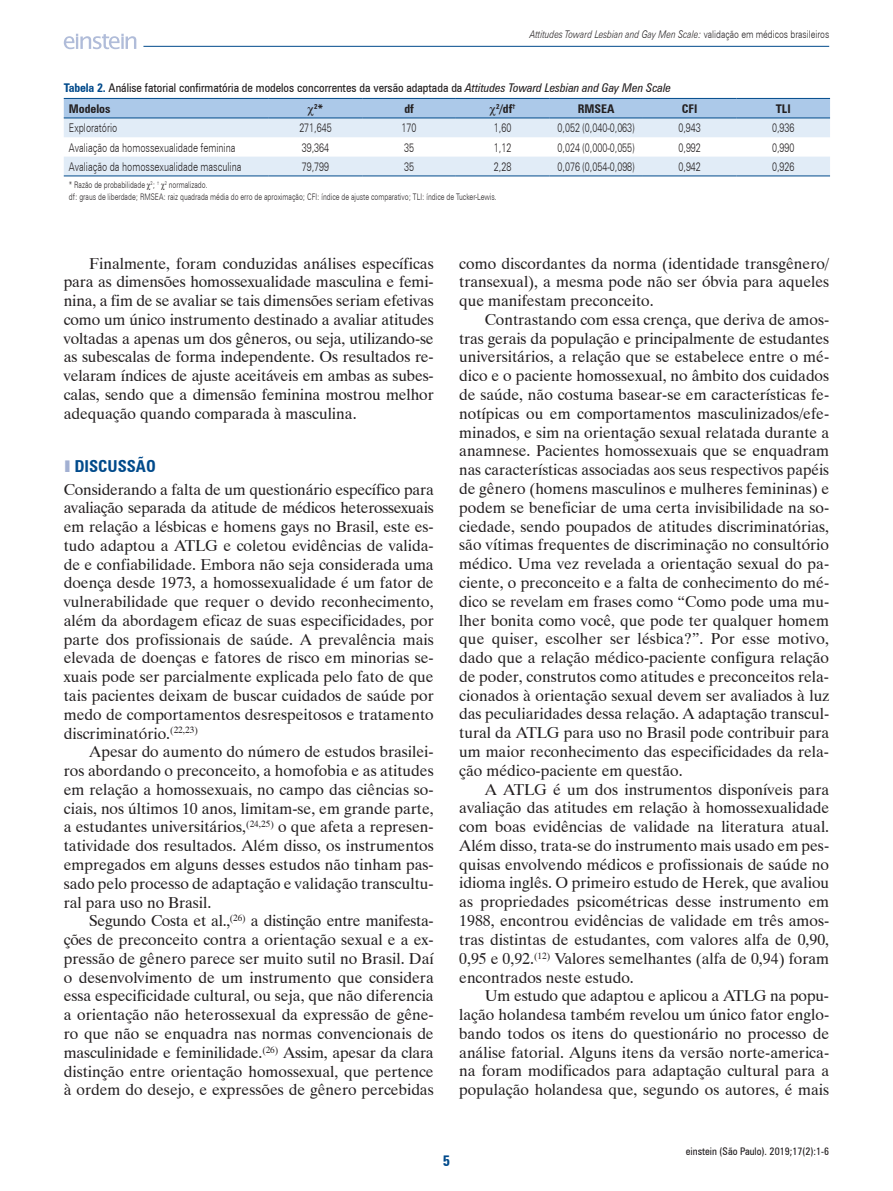
<style>
.page{position:relative;width:893px;height:1191px;background:#fff}
.page>*{position:absolute;margin:0;border:0;box-sizing:border-box;transform-origin:0 0}
.t1{font:700 condensed 16.5px "Zurich BT";color:#004a8b}
.t2{font:15.75px/18.8px "Dutch 801 BT";color:#231f20;text-align:justify}
.t3{font:700 condensed 15px "Zurich BT";color:#004a8b}
.t4{font:300 12px "Zurich BT";color:#231f20;scale:.75 1}
.t5{font:condensed 12px/20.5px "Zurich BT";color:#231f20}
.t6{font:700 condensed 12px "Zurich BT";color:#231f20}
.t7{font:italic 300 10.5px "Zurich BT";color:#231f20;scale:.8 1}
.t8{font:condensed 10.5px "Zurich BT";color:#231f20}
.t9{font:300 9px/12px "Zurich BT";color:#231f20;scale:.75 1}
.t10{font:700 condensed 7.05px "Zurich BT";color:#231f20}
.s1{font-style:normal}
.s2{font-weight:700;color:#004a8b}
.s3{font-style:italic}
.s4{font-weight:700}
.s5{font-size:12px}
.s6{color:#a2b0d2}
</style>
<div class="page">
<svg style="left:64px;top:34px;width:72px;height:15px"></svg>
<hr style="left:143px;top:46px;width:686px;height:1px;background:#004a8b">
<svg style="left:64px;top:119px;width:766px;height:57px;fill:#e1ecf7"></svg>
<hr style="left:64px;top:118px;width:205px;height:1px;background:#004a8b">
<hr style="left:269px;top:118px;width:93px;height:1px;background:#004a8b">
<hr style="left:362px;top:118px;width:94px;height:1px;background:#004a8b">
<hr style="left:456px;top:118px;width:93px;height:1px;background:#004a8b">
<hr style="left:549px;top:118px;width:94px;height:1px;background:#004a8b">
<hr style="left:643px;top:118px;width:93px;height:1px;background:#004a8b">
<hr style="left:736px;top:118px;width:94px;height:1px;background:#004a8b">
<hr style="left:64px;top:176px;width:205px;height:1px;background:#004a8b">
<hr style="left:269px;top:176px;width:93px;height:1px;background:#004a8b">
<hr style="left:362px;top:176px;width:94px;height:1px;background:#004a8b">
<hr style="left:456px;top:176px;width:93px;height:1px;background:#004a8b">
<hr style="left:549px;top:176px;width:94px;height:1px;background:#004a8b">
<hr style="left:643px;top:176px;width:93px;height:1px;background:#004a8b">
<hr style="left:736px;top:176px;width:94px;height:1px;background:#004a8b">
<svg style="left:64px;top:98px;width:766px;height:20px;background:#9fbfe1"></svg>
<p class="t7" style="left:530px;top:28px;width:376px">Attitudes Toward Lesbian and Gay Men Scale: <span class="s1">validação em médicos brasileiros</span></p>
<p class="t5" style="left:69px;top:77px;width:604px;text-indent:-5px"><span class="s2">Tabela 2.</span> Análise fatorial confirmatória de modelos concorrentes da versão adaptada da <span class="s3">Attitudes Toward Lesbian and Gay Men Scale<br></span><span class="s4">Modelos</span></p>
<p class="t10" style="left:314px;top:102px;width:11px">2<span class="s5">*</span></p>
<p class="t6" style="left:404px;top:101px;width:11px">df</p>
<p class="t6" style="left:496px;top:101px;width:21px"><sup>2</sup>/df<sup>†</sup></p>
<p class="t6" style="left:578px;top:101px;width:38px">RMSEA</p>
<p class="t6" style="left:682px;top:101px;width:17px">CFI</p>
<p class="t6" style="left:776px;top:101px;width:16px">TLI</p>
<p class="t4" style="left:69px;top:121px;width:66px">Exploratório</p>
<p class="t4" style="left:299px;top:121px;width:45px">271,645</p>
<p class="t4" style="left:402px;top:121px;width:21px">170</p>
<p class="t4" style="left:494px;top:121px;width:25px">1,60</p>
<p class="t4" style="left:558px;top:121px;width:104px">0,052 (0,040-0,063)</p>
<p class="t4" style="left:678px;top:121px;width:31px">0,943</p>
<p class="t4" style="left:772px;top:121px;width:31px">0,936</p>
<p class="t4" style="left:69px;top:140px;width:224px">Avaliação da homossexualidade feminina</p>
<p class="t4" style="left:302px;top:140px;width:38px">39,364</p>
<p class="t4" style="left:404px;top:140px;width:15px">35</p>
<p class="t4" style="left:494px;top:140px;width:25px">1,12</p>
<p class="t4" style="left:558px;top:140px;width:104px">0,024 (0,000-0,055)</p>
<p class="t4" style="left:678px;top:140px;width:31px">0,992</p>
<p class="t4" style="left:772px;top:140px;width:31px">0,990</p>
<p class="t4" style="left:69px;top:159px;width:232px">Avaliação da homossexualidade masculina</p>
<p class="t4" style="left:302px;top:159px;width:38px">79,799</p>
<p class="t4" style="left:404px;top:159px;width:15px">35</p>
<p class="t4" style="left:494px;top:159px;width:25px">2,28</p>
<p class="t4" style="left:558px;top:159px;width:104px">0,076 (0,054-0,098)</p>
<p class="t4" style="left:678px;top:159px;width:31px">0,942</p>
<p class="t4" style="left:772px;top:159px;width:31px">0,926</p>
<p class="t9" style="left:69px;top:179px;width:572px">* Razão de probabilidade <sup>2</sup>; <sup>†</sup> <sup>2</sup> normalizado.<br>df: graus de liberdade; RMSEA: raiz quadrada média do erro de aproximação; CFI: índice de ajuste comparativo; TLI: índice de Tucker-Lewis.</p>
<p class="t2" style="left:64px;top:254px;width:371px;text-indent:26px">Finalmente, foram conduzidas análises específicas para as dimensões homossexualidade masculina e femi&shy;nina, a fim de se avaliar se tais dimensões seriam efetivas como um único instrumento destinado a avaliar atitudes voltadas a apenas um dos gêneros, ou seja, utilizando-se as subescalas de forma independente. Os resultados re&shy;velaram índices de ajuste aceitáveis em ambas as subes&shy;calas, sendo que a dimensão feminina mostrou melhor adequação quando comparada à masculina.</p>
<p class="t1" style="left:64px;top:456px;width:94px"><span class="s6">❚</span> DISCUSSÃO</p>
<p class="t2" style="left:64px;top:479px;width:371px">Considerando a falta de um questionário específico para avaliação separada da atitude de médicos heterossexuais em relação a lésbicas e homens gays no Brasil, este es&shy;tudo adaptou a ATLG e coletou evidências de valida&shy;de e confiabilidade. Embora não seja considerada uma doença desde 1973, a homossexualidade é um fator de vulnerabilidade que requer o devido reconhecimento, além da abordagem eficaz de suas especificidades, por parte dos profissionais de saúde. A prevalência mais elevada de doenças e fatores de risco em minorias se&shy;xuais pode ser parcialmente explicada pelo fato de que tais pacientes deixam de buscar cuidados de saúde por medo de comportamentos desrespeitosos e tratamento discriminatório.<sup>(22,23)</sup></p>
<p class="t2" style="left:64px;top:742px;width:371px;text-indent:26px">Apesar do aumento do número de estudos brasilei&shy;ros abordando o preconceito, a homofobia e as atitudes em relação a homossexuais, no campo das ciências so&shy;ciais, nos últimos 10 anos, limitam-se, em grande parte, a estudantes universitários,<sup>(24,25)</sup> o que afeta a represen&shy;tatividade dos resultados. Além disso, os instrumentos empregados em alguns desses estudos não tinham pas&shy;sado pelo processo de adaptação e validação transcultu&shy;ral para uso no Brasil.</p>
<p class="t2" style="left:64px;top:911px;width:371px;text-indent:26px">Segundo Costa et al.,<sup>(26)</sup> a distinção entre manifesta&shy;ções de preconceito contra a orientação sexual e a ex&shy;pressão de gênero parece ser muito sutil no Brasil. Daí o desenvolvimento de um instrumento que considera essa especificidade cultural, ou seja, que não diferencia a orientação não heterossexual da expressão de gêne&shy;ro que não se enquadra nas normas convencionais de masculinidade e feminilidade.<sup>(26)</sup> Assim, apesar da clara distinção entre orientação homossexual, que pertence à ordem do desejo, e expressões de gênero percebidas</p>
<p class="t2" style="left:459px;top:254px;width:371px">como discordantes da norma (identidade transgênero/ transexual), a mesma pode não ser óbvia para aqueles que manifestam preconceito.</p>
<p class="t2" style="left:459px;top:310px;width:371px;text-indent:26px">Contrastando com essa crença, que deriva de amos&shy;tras gerais da população e principalmente de estudantes universitários, a relação que se estabelece entre o mé&shy;dico e o paciente homossexual, no âmbito dos cuidados de saúde, não costuma basear-se em características fe&shy;notípicas ou em comportamentos masculinizados/efe&shy;minados, e sim na orientação sexual relatada durante a anamnese. Pacientes homossexuais que se enquadram nas características associadas aos seus respectivos papéis de gênero (homens masculinos e mulheres femininas) e podem se beneficiar de uma certa invisibilidade na so&shy;ciedade, sendo poupados de atitudes discriminatórias, são vítimas frequentes de discriminação no consultório médico. Uma vez revelada a orientação sexual do pa&shy;ciente, o preconceito e a falta de conhecimento do mé&shy;dico se revelam em frases como “Como pode uma mu&shy;lher bonita como você, que pode ter qualquer homem que quiser, escolher ser lésbica?”. Por esse motivo, dado que a relação médico-paciente configura relação de poder, construtos como atitudes e preconceitos rela&shy;cionados à orientação sexual devem ser avaliados à luz das peculiaridades dessa relação. A adaptação transcul&shy;tural da ATLG para uso no Brasil pode contribuir para um maior reconhecimento das especificidades da rela&shy;ção médico-paciente em questão.</p>
<p class="t2" style="left:459px;top:779px;width:371px;text-indent:26px">A ATLG é um dos instrumentos disponíveis para avaliação das atitudes em relação à homossexualidade com boas evidências de validade na literatura atual.<br>Além disso, trata-se do instrumento mais usado em pes&shy;quisas envolvendo médicos e profissionais de saúde no idioma inglês. O primeiro estudo de Herek, que avaliou as propriedades psicométricas desse instrumento em 1988, encontrou evidências de validade em três amos&shy;tras distintas de estudantes, com valores alfa de 0,90, 0,95 e 0,92.<sup>(12)</sup> Valores semelhantes (alfa de 0,94) foram encontrados neste estudo.</p>
<p class="t2" style="left:459px;top:986px;width:371px;text-indent:26px">Um estudo que adaptou e aplicou a ATLG na popu&shy;lação holandesa também revelou um único fator englo&shy;bando todos os itens do questionário no processo de análise fatorial. Alguns itens da versão norte-america&shy;na foram modificados para adaptação cultural para a população holandesa que, segundo os autores, é mais</p>
<p class="t3" style="left:443px;top:1151px;width:9px">5</p>
<p class="t8" style="left:686px;top:1144px;width:145px">einstein (São Paulo). 2019;17(2):1-6</p>
</div>
